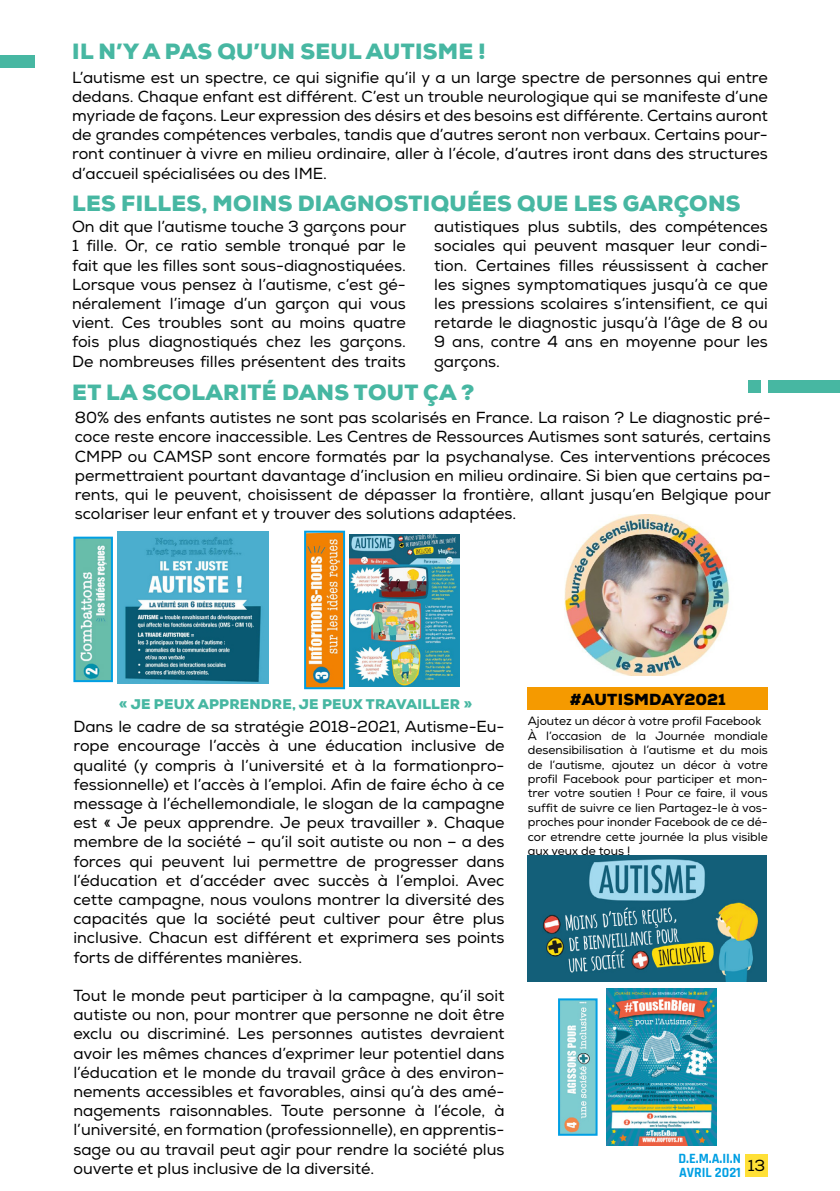
<style>
.page{position:relative;width:840px;height:1191px;background:#fff}
.page>*{position:absolute;margin:0;border:0;box-sizing:border-box;transform-origin:0 0}
.t1{font:900 22px "Nexa";letter-spacing:.015em;color:#47b7a2}
.t2{font:16px/19.2px "Nexa";color:#000;text-align:justify}
.t3{font:900 16px "Nexa";color:#000}
.t4{font:900 14px "Nexa";letter-spacing:.015em;color:#47b7a2}
.t5{font:700 14px/14px "Rajdhani";color:#009fe3}
.t6{font:12px/14.4px "Nexa";color:#000}
</style>
<div class="page">
<div style="left:744px;top:1154px;width:23px;height:22px;background:#ffe037"></div>
<img style="left:564px;top:514px;width:166px;height:162px">
<img style="left:76px;top:539px;width:34px;height:140px">
<div style="left:73px;top:536px;width:40px;height:146px;border:2px solid #009fe3"></div>
<img style="left:307px;top:533px;width:35px;height:153px">
<div style="left:304px;top:530px;width:41px;height:159px;border:2px solid #009fe3"></div>
<img style="left:527px;top:856px;width:238px;height:125px">
<img style="left:606px;top:988px;width:110px;height:157px">
<img style="left:560px;top:1001px;width:34px;height:131px">
<div style="left:557px;top:998px;width:40px;height:137px;border:2px solid #009fe3"></div>
<div style="left:527px;top:687px;width:240px;height:22px;background:#f59a00"></div>
<img style="left:117px;top:531px;width:151px;height:153px">
<img style="left:349px;top:534px;width:110px;height:153px">
<div style="left:747px;top:381px;width:12px;height:12px;background:#47b7a2"></div>
<div style="left:0;top:55px;width:34px;height:12px;background:#47b7a2"></div>
<div style="left:768px;top:381px;width:71px;height:12px;background:#47b7a2"></div>
<h1 class="t1" style="left:72px;top:37px;width:414px">IL N’Y A PAS QU’UN SEUL AUTISME !</h1>
<p class="t2" style="left:72px;top:68px;width:697px">L’autisme est un spectre, ce qui signifie qu’il y a un large spectre de personnes qui entre dedans. Chaque enfant est différent. C’est un trouble neurologique qui se manifeste d’une myriade de façons. Leur expression des désirs et des besoins est différente. Certains auront de grandes compétences verbales, tandis que d’autres seront non verbaux. Certains pour&shy;ront continuer à vivre en milieu ordinaire, aller à l’école, d’autres iront dans des structures d’accueil spécialisées ou des IME.</p>
<p class="t2" style="left:72px;top:217px;width:335px">On dit que l’autisme touche 3 garçons pour 1 fille. Or, ce ratio semble tronqué par le fait que les filles sont sous-diagnostiquées.<br>Lorsque vous pensez à l’autisme, c’est gé&shy;néralement l’image d’un garçon qui vous vient. Ces troubles sont au moins quatre fois plus diagnostiqués chez les garçons.<br>De nombreuses filles présentent des traits</p>
<p class="t2" style="left:434px;top:217px;width:335px">autistiques plus subtils, des compétences sociales qui peuvent masquer leur condi&shy;tion. Certaines filles réussissent à cacher les signes symptomatiques jusqu’à ce que les pressions scolaires s’intensifient, ce qui retarde le diagnostic jusqu’à l’âge de 8 ou 9 ans, contre 4 ans en moyenne pour les garçons.</p>
<h1 class="t1" style="left:72px;top:378px;width:403px">ET LA SCOLARITÉ DANS TOUT ÇA ?</h1>
<p class="t2" style="left:75px;top:408px;width:697px">80% des enfants autistes ne sont pas scolarisés en France. La raison ? Le diagnostic pré&shy;coce reste encore inaccessible. Les Centres de Ressources Autismes sont saturés, certains CMPP ou CAMSP sont encore formatés par la psychanalyse. Ces interventions précoces permettraient pourtant davantage d’inclusion en milieu ordinaire. Si bien que certains pa&shy;rents, qui le peuvent, choisissent de dépasser la frontière, allant jusqu’en Belgique pour scolariser leur enfant et y trouver des solutions adaptées.</p>
<h1 class="t1" style="left:72px;top:189px;width:669px">LES FILLES, MOINS DIAGNOSTIQUÉES QUE LES GARÇONS</h1>
<p class="t4" style="left:119px;top:695px;width:355px">« JE PEUX APPRENDRE, JE PEUX TRAVAILLER »</p>
<p class="t3" style="left:569px;top:689px;width:157px">#AUTISMDAY2021</p>
<p class="t2" style="left:73px;top:717px;width:432px">Dans le cadre de sa stratégie 2018-2021, Autisme-Eu&shy;rope encourage l’accès à une éducation inclusive de qualité (y compris à l’université et à la formationpro&shy;fessionnelle) et l’accès à l’emploi. Afin de faire écho à ce message à l’échellemondiale, le slogan de la campagne est « Je peux apprendre. Je peux travailler ». Chaque membre de la société – qu’il soit autiste ou non – a des forces qui peuvent lui permettre de progresser dans l’éducation et d’accéder avec succès à l’emploi. Avec cette campagne, nous voulons montrer la diversité des capacités que la société peut cultiver pour être plus inclusive. Chacun est différent et exprimera ses points forts de différentes manières.</p>
<p class="t2" style="left:73px;top:986px;width:432px">Tout le monde peut participer à la campagne, qu’il soit autiste ou non, pour montrer que personne ne doit être exclu ou discriminé. Les personnes autistes devraient avoir les mêmes chances d’exprimer leur potentiel dans l’éducation et le monde du travail grâce à des environ&shy;nements accessibles et favorables, ainsi qu’à des amé&shy;nagements raisonnables. Toute personne à l’école, à l’université, en formation (professionnelle), en apprentis&shy;sage ou au travail peut agir pour rendre la société plus ouverte et plus inclusive de la diversité.</p>
<p class="t6" style="left:527px;top:714px;width:241px">Ajoutez un décor à votre profil Facebook À l’occasion de la Journée mondiale desensibilisation à l’autisme et du mois de l’autisme, ajoutez un décor à votre profil Facebook pour participer et mon&shy;trer votre soutien ! Pour ce faire, il vous suffit de suivre ce lien Partagez-le à vos&shy;proches pour inonder Facebook de ce dé&shy;cor etrendre cette journée la plus visible aux yeux de tous !</p>
<p class="t5" style="left:678px;top:1151px;width:64px">D.E.M.A.II.N<br>AVRIL 2021</p>
<p class="t2" style="left:747px;top:1155px;width:19px">13</p>
</div>
